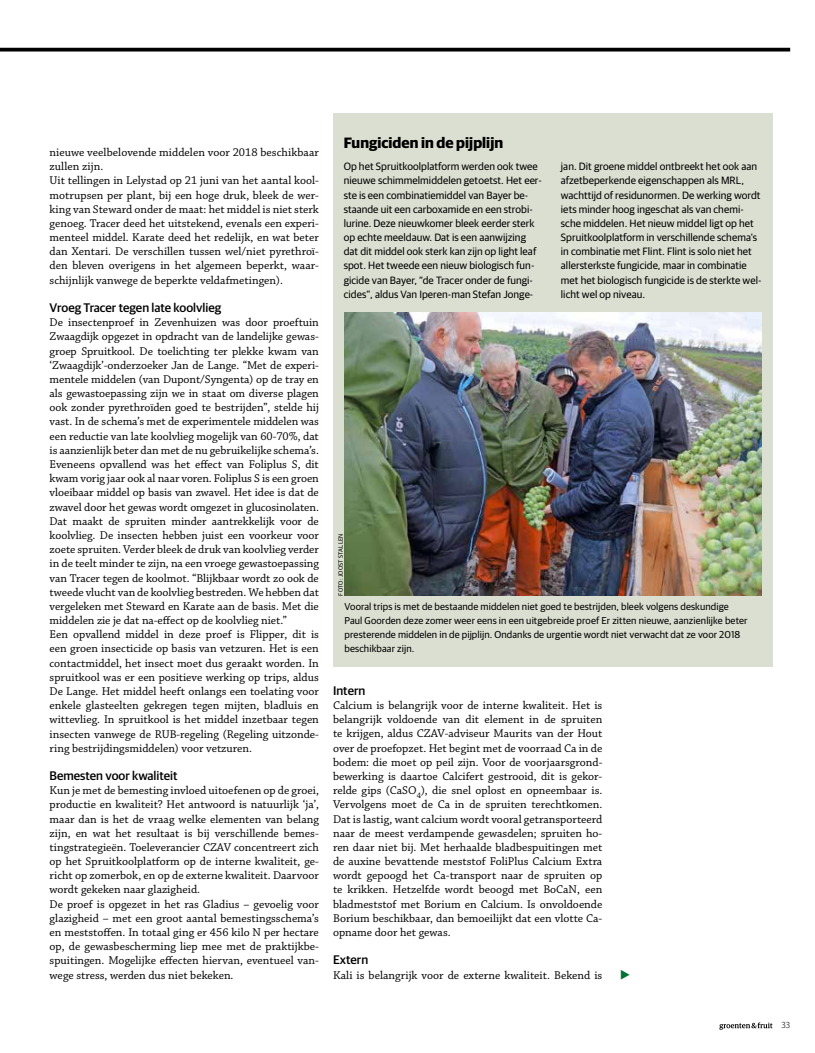
<style>
.page{position:relative;width:815px;height:1053px;background:#fff}
.page>*{position:absolute;margin:0;border:0;box-sizing:border-box;transform-origin:0 0}
.t1{font:700 15px "Guardian Sans";letter-spacing:.005em;color:#000}
.t2{font:500 12.5px "Guardian Sans";color:#000}
.t3{font:11.88px/14.1px "Chaparral Pro";color:#000}
.t4{font:10.62px/14.1px "Guardian Sans";letter-spacing:.005em;color:#000}
.t5{font:10px/14.1px "Guardian Sans";letter-spacing:.01em;color:#000}
.t6{font:300 8.75px "Guardian Sans";color:#000}
.t7{font:6.25px "Guardian Sans";letter-spacing:.02em;color:#000}
</style>
<div class="page">
<svg style="left:719px;top:1022px;width:53px;height:7px"></svg>
<div style="left:333px;top:113px;width:439px;height:553px;background:#dbdfd1"></div>
<hr style="left:0;top:48px;width:790px;height:3px;background:#000">
<img style="left:345px;top:312px;width:417px;height:283px">
<p class="t3" style="left:50px;top:146px;width:271px">nieuwe veelbelovende middelen voor 2018 beschikbaar zullen zijn.<br>Uit tellingen in Lelystad op 21 juni van het aantal kool&shy;motrupsen per plant, bij een hoge druk, bleek de wer&shy;king van Steward onder de maat: het middel is niet sterk genoeg. Tracer deed het uitstekend, evenals een experi&shy;menteel middel. Karate deed het redelijk, en wat beter dan Xentari. De verschillen tussen wel/niet pyrethroï&shy;den bleven overigens in het algemeen beperkt, waar&shy;schijnlijk vanwege de beperkte veldafmetingen).</p>
<p class="t2" style="left:50px;top:298px;width:173px">Vroeg Tracer tegen late koolvlieg</p>
<p class="t3" style="left:50px;top:316px;width:271px">De insectenproef in Zevenhuizen was door proeftuin Zwaagdijk opgezet in opdracht van de landelijke gewas&shy;groep Spruitkool. De toelichting ter plekke kwam van ‘Zwaagdijk’-onderzoeker Jan de Lange. “Met de experi&shy;mentele middelen (van Dupont/Syngenta) op de tray en als gewastoepassing zijn we in staat om diverse plagen ook zonder pyrethroïden goed te bestrijden”, stelde hij vast. In de schema’s met de experimentele middelen was een reductie van late koolvlieg mogelijk van 60-70%, dat is aanzienlijk beter dan met de nu gebruikelijke schema’s.<br>Eveneens opvallend was het effect van Foliplus S, dit kwam vorig jaar ook al naar voren. Foliplus S is een groen vloeibaar middel op basis van zwavel. Het idee is dat de zwavel door het gewas wordt omgezet in glucosinolaten.<br>Dat maakt de spruiten minder aantrekkelijk voor de koolvlieg. De insecten hebben juist een voorkeur voor zoete spruiten. Verder bleek de druk van koolvlieg verder in de teelt minder te zijn, na een vroege gewastoepassing van Tracer tegen de koolmot. “Blijkbaar wordt zo ook de tweede vlucht van de koolvlieg bestreden. We hebben dat vergeleken met Steward en Karate aan de basis. Met die middelen zie je dat na-effect op de koolvlieg niet.”<br>Een opvallend middel in deze proef is Flipper, dit is een groen insecticide op basis van vetzuren. Het is een contactmiddel, het insect moet dus geraakt worden. In spruitkool was er een positieve werking op trips, aldus De Lange. Het middel heeft onlangs een toelating voor enkele glasteelten gekregen tegen mijten, bladluis en wittevlieg. In spruitkool is het middel inzetbaar tegen insecten vanwege de RUB-regeling (Regeling uitzonde&shy;ring bestrijdingsmiddelen) voor vetzuren.</p>
<p class="t2" style="left:50px;top:766px;width:130px">Bemesten voor kwaliteit</p>
<p class="t3" style="left:50px;top:783px;width:271px">Kun je met de bemesting invloed uitoefenen op de groei, productie en kwaliteit? Het antwoord is natuurlijk ‘ja’, maar dan is het de vraag welke elementen van belang zijn, en wat het resultaat is bij verschillende bemes&shy;tingstrategieën. Toeleverancier CZAV concentreert zich op het Spruitkoolplatform op de interne kwaliteit, ge&shy;richt op zomerbok, en op de externe kwaliteit. Daarvoor wordt gekeken naar glazigheid.<br>De proef is opgezet in het ras Gladius – gevoelig voor glazigheid – met een groot aantal bemestingsschema’s en meststoffen. In totaal ging er 456 kilo N per hectare op, de gewasbescherming liep mee met de praktijkbe&shy;spuitingen. Mogelijke effecten hiervan, eventueel van&shy;wege stress, werden dus niet bekeken.</p>
<p class="t1" style="left:344px;top:132px;width:161px">Fungiciden in de pijplijn</p>
<p class="t4" style="left:344px;top:159px;width:200px">Op het Spruitkoolplatform werden ook twee nieuwe schimmelmiddelen getoetst. Het eer&shy;ste is een combinatiemiddel van Bayer be&shy;staande uit een carboxamide en een strobi&shy;lurine. Deze nieuwkomer bleek eerder sterk op echte meeldauw. Dat is een aanwijzing dat dit middel ook sterk kan zijn op light leaf spot. Het tweede een nieuw biologisch fun&shy;gicide van Bayer, “de Tracer onder de fungi&shy;cides”, aldus Van Iperen-man Stefan Jonge-</p>
<p class="t4" style="left:561px;top:159px;width:202px">jan. Dit groene middel ontbreekt het ook aan afzetbeperkende eigenschappen als MRL, wachttijd of residunormen. De werking wordt iets minder hoog ingeschat als van chemi&shy;sche middelen. Het nieuw middel ligt op het Spruitkoolplatform in verschillende schema’s in combinatie met Flint. Flint is solo niet het allersterkste fungicide, maar in combinatie met het biologisch fungicide is de sterkte wel&shy;licht wel op niveau.</p>
<p class="t7" style="left:336px;top:595px;width:64px;rotate:-90deg">FOTO: JOOST STALLEN</p>
<p class="t5" style="left:345px;top:598px;width:405px">Vooral trips is met de bestaande middelen niet goed te bestrijden, bleek volgens deskundige Paul Goorden deze zomer weer eens in een uitgebreide proef Er zitten nieuwe, aanzienlijke beter presterende middelen in de pijplijn. Ondanks de urgentie wordt niet verwacht dat ze voor 2018 beschikbaar zijn.</p>
<p class="t2" style="left:333px;top:681px;width:34px">Intern</p>
<p class="t3" style="left:333px;top:698px;width:271px;text-align:justify">Calcium is belangrijk voor de interne kwaliteit. Het is belangrijk voldoende van dit element in de spruiten te krijgen, aldus CZAV-adviseur Maurits van der Hout over de proefopzet. Het begint met de voorraad Ca in de bodem: die moet op peil zijn. Voor de voorjaarsgrond&shy;bewerking is daartoe Calcifert gestrooid, dit is gekor&shy;relde gips (CaSO<sub>4</sub>), die snel oplost en opneembaar is.<br>Vervolgens moet de Ca in de spruiten terechtkomen.<br>Dat is lastig, want calcium wordt vooral getransporteerd naar de meest verdampende gewasdelen; spruiten ho&shy;ren daar niet bij. Met herhaalde bladbespuitingen met de auxine bevattende meststof FoliPlus Calcium Extra wordt gepoogd het Ca-transport naar de spruiten op te krikken. Hetzelfde wordt beoogd met BoCaN, een bladmeststof met Borium en Calcium. Is onvoldoende Borium beschikbaar, dan bemoeilijkt dat een vlotte Ca&shy;opname door het gewas.</p>
<p class="t2" style="left:333px;top:950px;width:37px">Extern</p>
<p class="t3" style="left:333px;top:968px;width:271px">Kali is belangrijk voor de externe kwaliteit. Bekend is</p>
<p class="t6" style="left:782px;top:1018px;width:10px">33</p>
</div>
